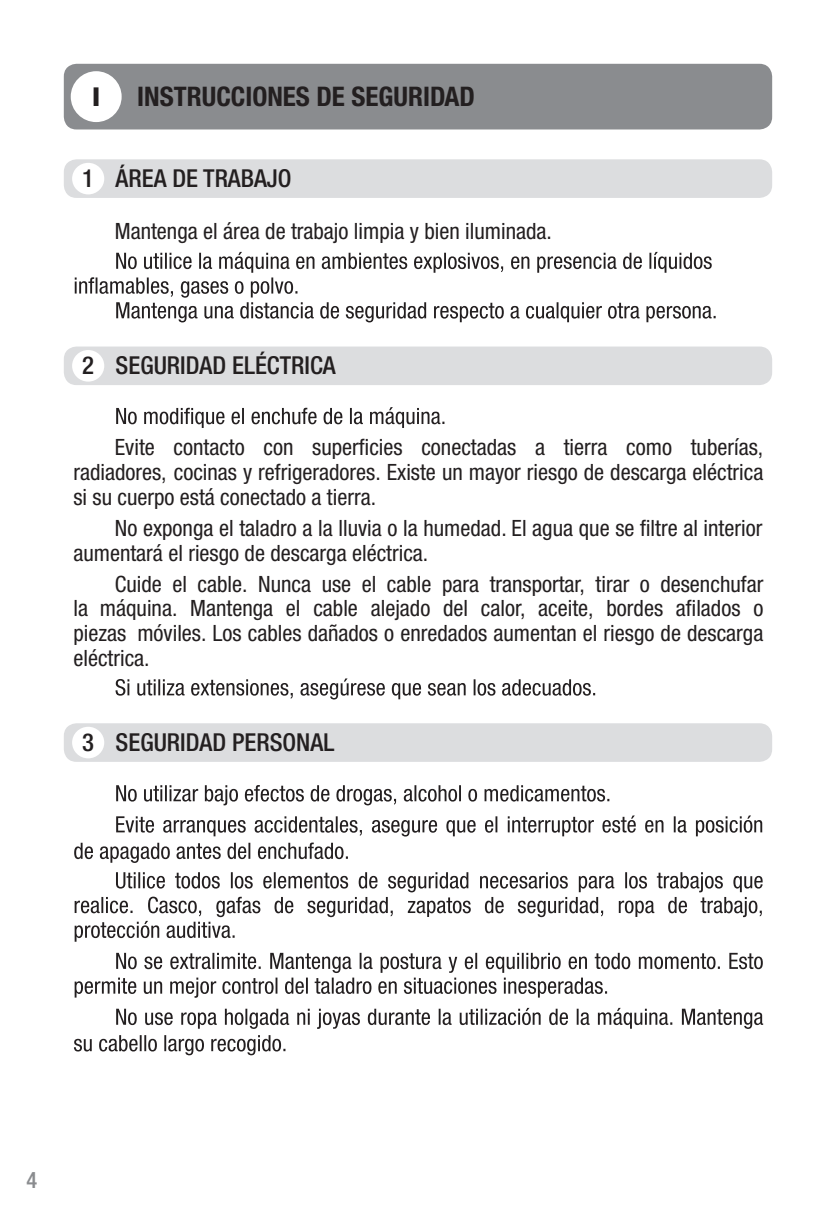
<style>
.page{position:relative;width:836px;height:1212px;background:#fff}
.page>*{position:absolute;margin:0;border:0;box-sizing:border-box;transform-origin:0 0}
.t1{font:700 condensed 27px "Helvetica Neue LT Pro";color:#231f20}
.t2{font:900 condensed 26.1px "Helvetica Neue LT Pro";color:#231f20}
.t3{font:500 condensed 24.75px "Helvetica Neue LT Pro";color:#231f20}
.t4{font:condensed 22.5px/24.8px "Helvetica Neue LT Pro";color:#231f20;text-align:justify}
.t5{font:500 condensed 22.5px "Helvetica Neue LT Pro";color:#8a8c8f}
</style>
<div class="page">
<div style="left:64px;top:64px;width:708px;height:65px;background:#8a8c8f;border-radius:13px"></div>
<div style="left:71px;top:71px;width:51px;height:51px;background:#fff;border-radius:50%"></div>
<div style="left:64px;top:159px;width:708px;height:39px;background:#dcdddf;border-radius:13px"></div>
<div style="left:64px;top:346px;width:708px;height:39px;background:#dcdddf;border-radius:13px"></div>
<div style="left:72px;top:163px;width:32px;height:31px;background:#fff;border-radius:50%"></div>
<div style="left:72px;top:350px;width:32px;height:32px;background:#fff;border-radius:50%"></div>
<svg style="left:75px;top:252px;width:640px;height:70px"></svg>
<svg style="left:116px;top:407px;width:328px;height:21px"></svg>
<svg style="left:116px;top:678px;width:479px;height:21px"></svg>
<div style="left:64px;top:723px;width:708px;height:39px;background:#dcdddf;border-radius:13px"></div>
<div style="left:72px;top:727px;width:32px;height:31px;background:#fff;border-radius:50%"></div>
<svg style="left:116px;top:785px;width:493px;height:20px"></svg>
<svg style="left:116px;top:815px;width:646px;height:21px"></svg>
<svg style="left:74px;top:842px;width:274px;height:21px"></svg>
<svg style="left:75px;top:872px;width:687px;height:70px"></svg>
<svg style="left:75px;top:953px;width:687px;height:45px"></svg>
<svg style="left:116px;top:1008px;width:647px;height:21px"></svg>
<svg style="left:74px;top:1035px;width:211px;height:20px"></svg>
<p class="t2" style="left:93px;top:81px;width:8px">I</p>
<p class="t1" style="left:137px;top:80px;width:339px">INSTRUCCIONES DE SEGURIDAD</p>
<p class="t3" style="left:82px;top:163px;width:13px">1</p>
<p class="t3" style="left:116px;top:163px;width:178px">ÁREA DE TRABAJO</p>
<p class="t4" style="left:115px;top:219px;width:438px">Mantenga el área de trabajo limpia y bien iluminada.</p>
<p class="t3" style="left:82px;top:350px;width:13px">2</p>
<p class="t3" style="left:116px;top:350px;width:222px">SEGURIDAD ELÉCTRICA</p>
<p class="t4" style="left:73px;top:435px;width:691px;text-indent:41px">Evite contacto con superficies conectadas a tierra como tuberías, radiadores, cocinas y refrigeradores. Existe un mayor riesgo de descarga eléctrica si su cuerpo está conectado a tierra.</p>
<p class="t4" style="left:73px;top:515px;width:690px;text-indent:41px">No exponga el taladro a la lluvia o la humedad. El agua que se filtre al interior aumentará el riesgo de descarga eléctrica.</p>
<p class="t4" style="left:73px;top:571px;width:691px;text-indent:41px">Cuide el cable. Nunca use el cable para transportar, tirar o desenchufar la máquina. Mantenga el cable alejado del calor, aceite, bordes afilados o piezas móviles. Los cables dañados o enredados aumentan el riesgo de descarga eléctrica.</p>
<p class="t3" style="left:82px;top:727px;width:253px">3 SEGURIDAD PERSONAL</p>
<p class="t5" style="left:26px;top:1167px;width:12px">4</p>
</div>
